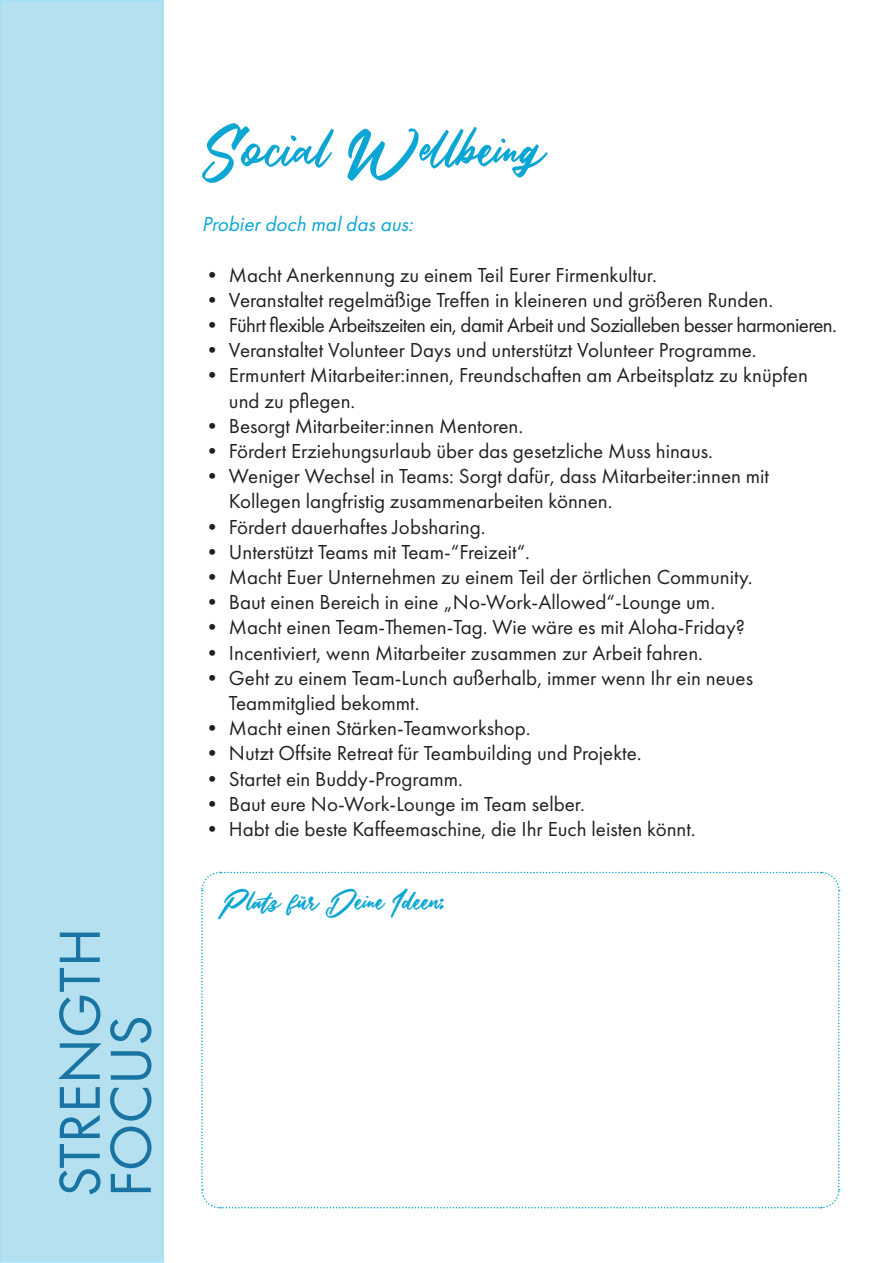
<style>
.page{position:relative;width:893px;height:1263px;background:#fff}
.page>*{position:absolute;margin:0;border:0;box-sizing:border-box;transform-origin:0 0}
.t1{font:72px "Castinos";letter-spacing:-.005em;color:#0ca6d4}
.t2{font:60px "Futura PT";color:#0a5486}
.t3{font:36px "Castinos";color:#0ca6d4}
.t4{font:21px/25.2px "Futura PT";color:#231f20}
.t5{font:21px "Futura PT";letter-spacing:-.03em;color:#231f20}
.t6{font:italic 21px "Futura PT";color:#0ca6d4}
</style>
<div class="page">
<div style="left:0;top:0;width:164px;height:1263px;background:#b4e0ef"></div>
<svg style="left:201px;top:871px;width:639px;height:338px"></svg>
<p class="t2" style="left:44px;top:1197px;width:271px;rotate:-90deg">STRENGTH</p>
<p class="t2" style="left:95px;top:1197px;width:184px;rotate:-90deg">FOCUS</p>
<p class="t1" style="left:202px;top:106px;width:343px">Social Wellbeing</p>
<p class="t6" style="left:202px;top:212px;width:217px">Probierdoch maldasaus:</p>
<p class="t4" style="left:202px;top:262px;width:456px">• Macht Anerkennung zu einem Teil Eurer Firmenkultur.</p>
<p class="t4" style="left:202px;top:287px;width:573px">• Veranstaltet regelmäßige Treffen in kleineren und größeren Runden.</p>
<p class="t5" style="left:202px;top:313px;width:636px">• Führt flexible Arbeitszeiten ein, damit Arbeit und Sozialleben besser harmonieren.</p>
<p class="t4" style="left:202px;top:337px;width:556px">• Veranstaltet Volunteer Days und unterstützt Volunteer Programme.</p>
<p class="t4" style="left:229px;top:363px;width:580px;text-indent:-27px">• Ermuntert Mitarbeiter:innen, Freundschaften am Arbeitsplatz zu knüpfen und zu pflegen.</p>
<p class="t4" style="left:202px;top:413px;width:323px">• Besorgt Mitarbeiter:innen Mentoren.</p>
<p class="t4" style="left:202px;top:438px;width:512px">• Fördert Erziehungsurlaub über das gesetzliche Muss hinaus.</p>
<p class="t4" style="left:229px;top:463px;width:542px;text-indent:-27px">• Weniger Wechsel in Teams: Sorgt dafür, dass Mitarbeiter:innen mit<br>Kollegen langfristig zusammenarbeiten können.</p>
<p class="t4" style="left:202px;top:514px;width:285px">• Fördert dauerhaftes Jobsharing.</p>
<p class="t4" style="left:202px;top:539px;width:330px">• Unterstützt Teams mit Team-“Freizeit“.</p>
<p class="t4" style="left:202px;top:564px;width:552px">• Macht Euer Unternehmen zu einem Teil der örtlichen Community.</p>
<p class="t4" style="left:202px;top:589px;width:515px">• Baut einen Bereich in eine „No-Work-Allowed“-Lounge um.</p>
<p class="t4" style="left:202px;top:615px;width:544px">• Macht einen Team-Themen-Tag. Wie wäre es mit Aloha-Friday?</p>
<p class="t4" style="left:202px;top:640px;width:503px">• Incentiviert, wenn Mitarbeiter zusammen zur Arbeit fahren.</p>
<p class="t4" style="left:229px;top:665px;width:526px;text-indent:-27px">• Geht zu einem Team-Lunch außerhalb, immer wenn Ihr ein neues<br>Teammitglied bekommt.</p>
<p class="t4" style="left:202px;top:715px;width:330px">• Macht einen Stärken-Teamworkshop.</p>
<p class="t4" style="left:202px;top:741px;width:441px">• Nutzt Offsite Retreat für Teambuilding und Projekte.</p>
<p class="t4" style="left:202px;top:766px;width:263px">• Startet ein Buddy-Programm.</p>
<p class="t4" style="left:202px;top:791px;width:384px">• Baut eure No-Work-Lounge im Team selber.</p>
<p class="t4" style="left:202px;top:816px;width:495px">• Habt die beste Kaffeemaschine, die Ihr Euch leisten könnt.</p>
<p class="t3" style="left:220px;top:879px;width:228px">Platz für Deine Ideen:</p>
</div>
